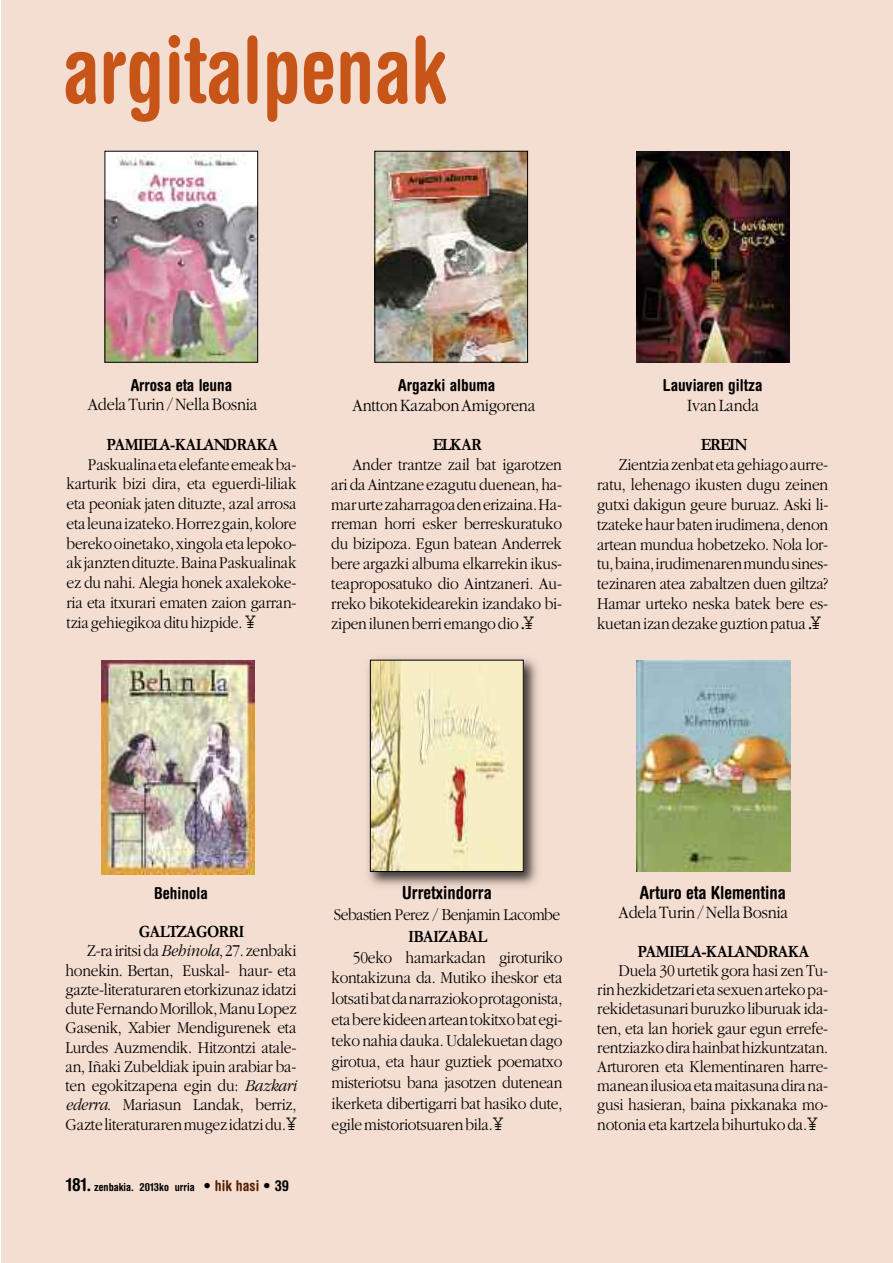
<style>
.page{position:relative;width:893px;height:1263px;background:#fff}
.page>*{position:absolute;margin:0;border:0;box-sizing:border-box;transform-origin:0 0}
.t1{font:700 condensed 91.95px "Helvetica Rounded";color:#c75518;scale:.9 1}
.t2{font:300 18px "Garamond";letter-spacing:-.015em;color:#000;scale:.9 1}
.t3{font:700 condensed 18px "Helvetica Rounded";color:#000}
.t4{font:300 17.25px/19.8px "Garamond";letter-spacing:-.015em;color:#000;text-align:justify;scale:.9 1}
.t5{font:700 17.25px "Garamond";letter-spacing:-.055em;color:#000;scale:.9 1}
.t6{font:300 17.25px "Garamond";letter-spacing:-.035em;color:#000;scale:.9 1}
.t7{font:700 condensed 16.5px "Helvetica Rounded";color:#000}
.t8{font:700 condensed 11.1px "Helvetica Rounded";color:#000}
.s1{font-family:"Courier";font-weight:400;font-size:21px}
.s2{font-family:"Courier";font-weight:400;font-size:16.5px}
.s3{font-style:italic}
.s4{font-size:18px}
.s5{font-size:15px}
.s6{font-size:15px;color:#541f00}
</style>
<div class="page">
<div style="left:1px;top:0;width:892px;height:1263px;background:#f4ddd1"></div>
<img style="left:107px;top:153px;width:149px;height:207px">
<img style="left:368px;top:658px;width:169px;height:228px">
<img style="left:372px;top:662px;width:149px;height:208px">
<div style="left:370px;top:660px;width:153px;height:212px;border:1px solid #000"></div>
<img style="left:377px;top:153px;width:149px;height:207px">
<div style="left:375px;top:151px;width:153px;height:211px;border:1px solid #000"></div>
<img style="left:637px;top:660px;width:153px;height:212px">
<img style="left:637px;top:151px;width:153px;height:211px">
<img style="left:101px;top:660px;width:153px;height:214px">
<h1 class="t1" style="left:63px;top:37px;width:430px">argitalpenak</h1>
<p class="t7" style="left:131px;top:379px;width:103px">Arrosa eta leuna</p>
<p class="t2" style="left:88px;top:394px;width:190px">Adela Turin / Nella Bosnia</p>
<p class="t5" style="left:106px;top:435px;width:192px">PAMIELA-KALANDRAKA</p>
<p class="t4" style="left:67px;top:454px;width:257px;text-indent:21px">Paskualina eta elefante emeak ba&shy;karturik bizi dira, eta eguerdi-liliak eta peoniak jaten dituzte, azal arrosa eta leuna izateko. Horrez gain, kolore bereko oinetako, xingola eta lepoko&shy;ak janzten dituzte. Baina Paskualinak ez du nahi. Alegia honek axalekoke&shy;ria eta itxurari ematen zaion garran&shy;tzia gehiegikoa ditu hizpide. <span class="s1">¥</span></p>
<p class="t7" style="left:398px;top:379px;width:98px">Argazki albuma</p>
<p class="t2" style="left:353px;top:394px;width:205px">Antton Kazabon Amigorena</p>
<p class="t5" style="left:433px;top:435px;width:56px">ELKAR</p>
<p class="t4" style="left:331px;top:454px;width:258px;text-indent:21px">Ander trantze zail bat igarotzen ari da Aintzane ezagutu duenean, ha&shy;mar urte zaharragoa den erizaina. Ha&shy;rreman horri esker berreskuratuko du bizipoza. Egun batean Anderrek bere argazki albuma elkarrekin ikus&shy;teaproposatuko dio Aintzaneri. Au&shy;rreko bikotekidearekin izandako bi&shy;zipen ilunen berri emango dio<span class="s2">.</span><span class="s1">¥</span></p>
<p class="t7" style="left:663px;top:379px;width:101px">Lauviaren giltza</p>
<p class="t2" style="left:687px;top:394px;width:81px">Ivan Landa</p>
<p class="t5" style="left:701px;top:435px;width:53px">EREIN</p>
<p class="t4" style="left:597px;top:454px;width:258px;text-indent:21px">Zientzia zenbat eta gehiago aurre&shy;ratu, lehenago ikusten dugu zeinen gutxi dakigun geure buruaz. Aski li&shy;tzateke haur baten irudimena, denon artean mundua hobetzeko. Nola lor&shy;tu, baina, irudimenaren mundu sines&shy;tezinaren atea zabaltzen duen giltza?<br>Hamar urteko neska batek bere es&shy;kuetan izan dezake guztion patua<span class="s2">.</span><span class="s1">¥</span></p>
<p class="t7" style="left:154px;top:887px;width:55px">Behinola</p>
<p class="t5" style="left:139px;top:922px;width:119px">GALTZAGORRI</p>
<p class="t4" style="left:87px;top:940px;width:234px">Z-ra iritsi da <span class="s3">Behinola</span>, 27. zenbaki</p>
<p class="t4" style="left:66px;top:960px;width:258px">honekin. Bertan, Euskal- haur- eta</p>
<p class="t4" style="left:66px;top:979px;width:258px">gazte-literaturaren etorkizunaz idatzi</p>
<p class="t4" style="left:66px;top:998px;width:258px">dute Fernando Morillok, Manu Lopez</p>
<p class="t4" style="left:66px;top:1017px;width:258px">Gasenik, Xabier Mendigurenek eta</p>
<p class="t4" style="left:66px;top:1037px;width:258px">Lurdes Auzmendik. Hitzontzi atale-</p>
<p class="t4" style="left:66px;top:1056px;width:258px">an, Iñaki Zubeldiak ipuin arabiar ba-</p>
<p class="t4" style="left:66px;top:1075px;width:258px">ten egokitzapena egin du: <span class="s3">Bazkari</span></p>
<p class="t4" style="left:66px;top:1094px;width:258px"><span class="s3">ederra</span>. Mariasun Landak, berriz,</p>
<p class="t4" style="left:66px;top:1114px;width:259px">Gazte literaturaren mugez idatzi du.<span class="s1">¥</span></p>
<p class="t8" style="left:66px;top:1182px;width:224px"><span class="s4">181.</span> zenbakia. 2013ko urria <span class="s5">•</span> <span class="s6">hik hasi</span> <span class="s5">• 39</span></p>
<p class="t3" style="left:402px;top:886px;width:91px">Urretxindorra</p>
<p class="t6" style="left:334px;top:904px;width:253px">Sebastien Perez / Benjamin Lacombe</p>
<p class="t5" style="left:408px;top:927px;width:89px">IBAIZABAL</p>
<p class="t4" style="left:332px;top:946px;width:258px;line-height:20.9px;text-indent:21px">50eko hamarkadan giroturiko kontakizuna da. Mutiko iheskor eta lotsati bat da narrazioko protagonista, eta bere kideen artean tokitxo bat egi&shy;teko nahia dauka. Udalekuetan dago girotua, eta haur guztiek poematxo misteriotsu bana jasotzen dutenean ikerketa dibertigarri bat hasiko dute, egile mistoriotsuaren bila.<span class="s1">¥</span></p>
<p class="t3" style="left:640px;top:886px;width:148px">Arturo eta Klementina</p>
<p class="t2" style="left:619px;top:901px;width:190px">Adela Turin / Nella Bosnia</p>
<p class="t5" style="left:638px;top:942px;width:192px">PAMIELA-KALANDRAKA</p>
<p class="t4" style="left:597px;top:960px;width:258px;line-height:19.2px;text-indent:21px">Duela 30 urtetik gora hasi zen Tu&shy;rin hezkidetzari eta sexuen arteko pa&shy;rekidetasunari buruzko liburuak ida&shy;ten, eta lan horiek gaur egun errefe&shy;rentziazko dira hainbat hizkuntzatan.<br>Arturoren eta Klementinaren harre&shy;manean ilusioa eta maitasuna dira na&shy;gusi hasieran, baina pixkanaka mo&shy;notonia eta kartzela bihurtuko da.<span class="s1">¥</span></p>
</div>
